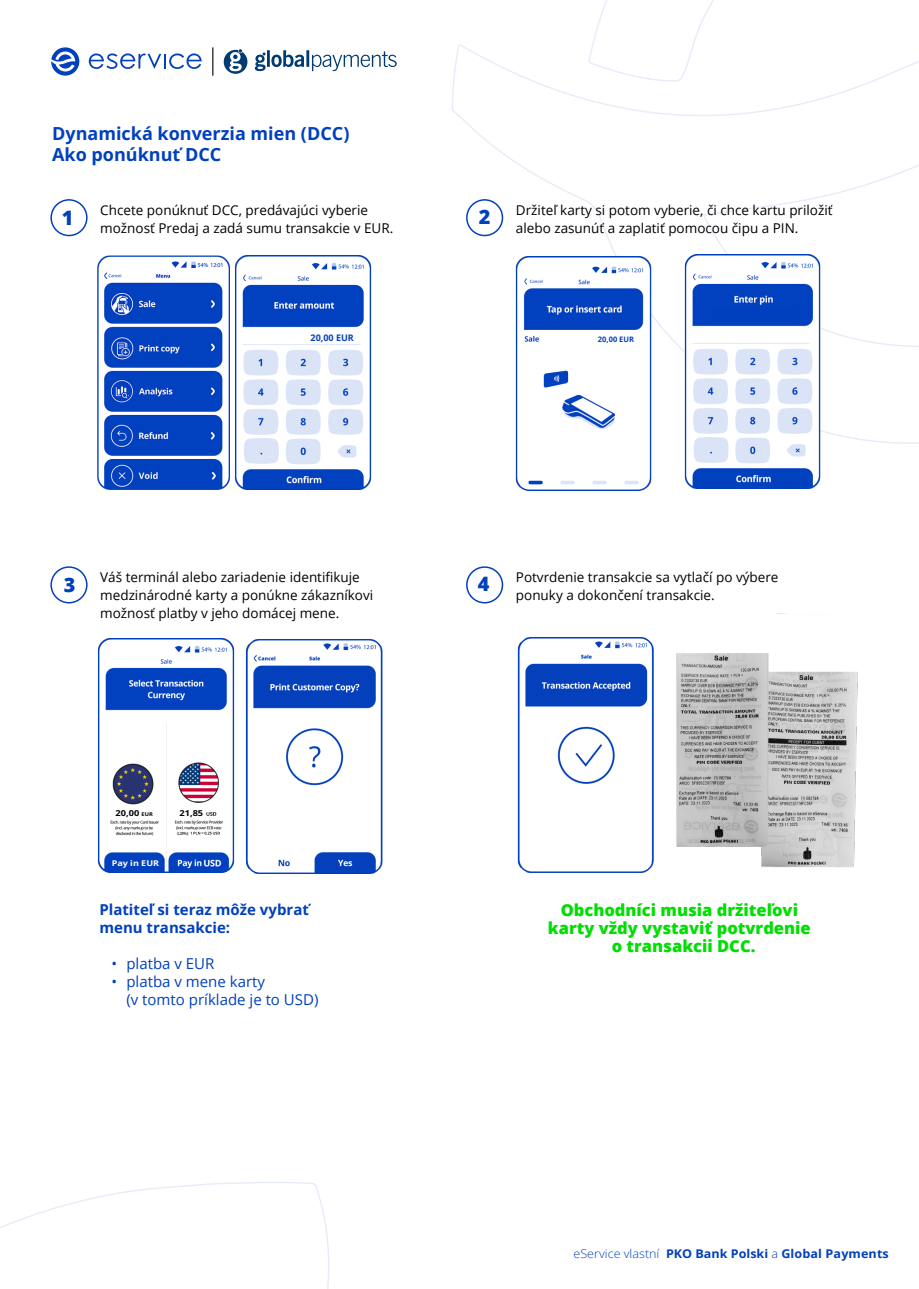
<style>
.page{position:relative;width:919px;height:1289px;background:#fff}
.page>*{position:absolute;margin:0;border:0;box-sizing:border-box;transform-origin:0 0}
.t1{font:800 19.95px "Open Sans";color:#0140be}
.t2{font:700 18px/21.6px "Open Sans";color:#0140be}
.t3{font:800 16.5px/18px "Open Sans";color:#00de02;text-align:center}
.t4{font:15px/18px "Open Sans";color:#0140be}
.t5{font:700 15px/18px "Open Sans";color:#0140be}
.t6{font:13.5px/18px "Open Sans";color:#000}
.t7{font:700 12px "Open Sans";letter-spacing:.01em;color:#0140be;scale:1.05 1}
.t8{font:700 9px "Open Sans";color:#0240be}
.t9{font:700 8.1px "Open Sans";color:#000;scale:1.14 1}
.t10{font:700 7.95px "Open Sans";color:#fff;scale:1.14 1}
.t11{font:700 7.5px "Open Sans";color:#0240be}
.s1{font-size:5.1px}
.s2{font-weight:300}
</style>
<div class="page">
<img style="left:686px;top:671px;width:172px;height:196px">
<svg style="left:686px;top:613px;width:99px;height:58px"></svg>
<svg style="left:452px;top:0;width:466px;height:444px"></svg>
<svg style="left:0;top:1182px;width:329px;height:106px"></svg>
<svg style="left:224px;top:49px;width:23px;height:25px"></svg>
<svg style="left:255px;top:50px;width:141px;height:21px"></svg>
<svg style="left:89px;top:53px;width:113px;height:16px"></svg>
<svg style="left:51px;top:47px;width:28px;height:29px"></svg>
<svg style="left:212px;top:47px;width:1px;height:29px"></svg>
<div style="left:50px;top:199px;width:38px;height:37px;border:2px solid #0140be;border-radius:50%"></div>
<div style="left:467px;top:200px;width:35px;height:35px;background:#fff;border-radius:50%"></div>
<div style="left:466px;top:199px;width:37px;height:37px;border:2px solid #0140be;border-radius:50%"></div>
<div style="left:50px;top:566px;width:38px;height:37px;border:2px solid #0140be;border-radius:50%"></div>
<div style="left:466px;top:566px;width:37px;height:37px;border:2px solid #0140be;border-radius:50%"></div>
<img style="left:490px;top:231px;width:169px;height:260px">
<img style="left:261px;top:255px;width:111px;height:235px">
<div style="left:589px;top:336px;width:57px;height:8px;background:#fff"></div>
<div style="left:313px;top:329px;width:50px;height:15px;background:#fff"></div>
<img style="left:659px;top:230px;width:193px;height:259px">
<div style="left:711px;top:308px;width:82px;height:13px;background:#0040be"></div>
<img style="left:266px;top:639px;width:117px;height:235px">
<img style="left:517px;top:637px;width:169px;height:236px">
<img style="left:73px;top:232px;width:188px;height:258px">
<img style="left:97px;top:638px;width:169px;height:236px">
<div style="left:110px;top:857px;width:48px;height:11px;background:#0040be"></div>
<div style="left:141px;top:810px;width:14px;height:7px;background:#fff"></div>
<div style="left:115px;top:807px;width:26px;height:10px;background:#fff"></div>
<div style="left:178px;top:807px;width:26px;height:11px;background:#fff"></div>
<img style="left:110px;top:760px;width:47px;height:47px">
<h2 class="t2" style="left:52px;top:122px;width:299px">Dynamická konverzia mien (DCC)<br>Ako ponúknuť DCC</h2>
<h1 class="t1" style="left:62px;top:202px;width:13px">1</h1>
<p class="t6" style="left:100px;top:200px;width:294px">Chcete ponúknuť DCC, predávajúci vyberie možnosť Predaj a zadá sumu transakcie v EUR.</p>
<h1 class="t1" style="left:478px;top:202px;width:13px">2</h1>
<p class="t6" style="left:516px;top:200px;width:318px">Držiteľ karty si potom vyberie, či chce kartu priložiť alebo zasunúť a zaplatiť pomocou čipu a PIN.</p>
<p class="t8" style="left:310px;top:332px;width:45px">20,00 EUR</p>
<p class="t11" style="left:598px;top:334px;width:38px">20,00 EUR</p>
<h1 class="t1" style="left:64px;top:569px;width:13px">3</h1>
<p class="t6" style="left:100px;top:567px;width:274px">Váš terminál alebo zariadenie identifikuje medzinárodné karty a ponúkne zákazníkovi možnosť platby v jeho domácej mene.</p>
<h1 class="t1" style="left:477px;top:568px;width:13px">4</h1>
<p class="t6" style="left:516px;top:567px;width:264px">Potvrdenie transakcie sa vytlačí po výbere ponuky a dokončení transakcie.</p>
<p class="t9" style="left:116px;top:807px;width:34px">20,00 <span class="s1">EUR</span></p>
<p class="t9" style="left:179px;top:807px;width:22px">21,85</p>
<p class="t10" style="left:112px;top:857px;width:43px">Pay in EUR</p>
<p class="t5" style="left:99px;top:900px;width:211px">Platiteľ si teraz môže vybrať menu transakcie:</p>
<p class="t4" style="left:111px;top:954px;width:105px">• platba v EUR</p>
<p class="t4" style="left:126px;top:972px;width:193px;text-indent:-15px">• platba v mene karty<br>(v tomto príklade je to USD)</p>
<p class="t3" style="left:548px;top:899px;width:264px">Obchodníci musia držiteľovi karty vždy vystaviť potvrdenie o transakcii DCC.</p>
<p class="t7" style="left:573px;top:1245px;width:302px"><span class="s2">eService vlastní</span> PKO Bank Polski <span class="s2">a</span> Global Payments</p>
</div>
